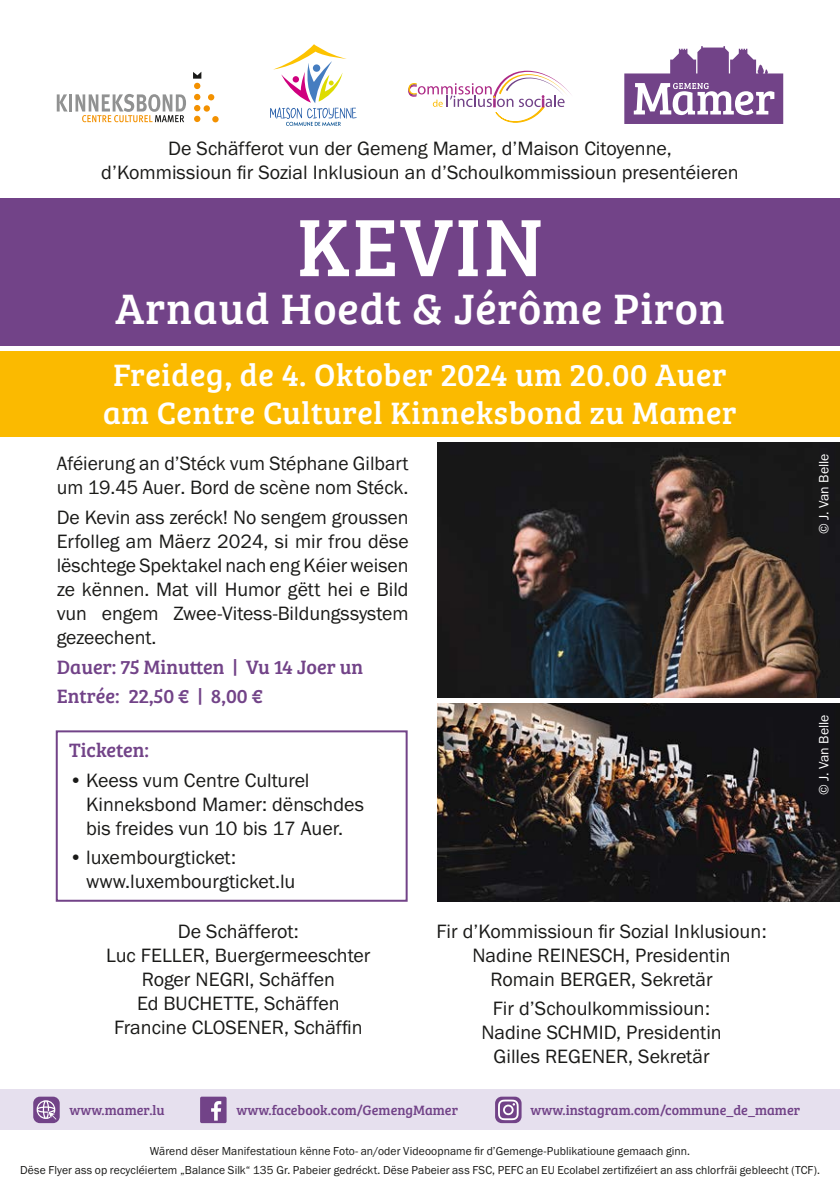
<style>
.page{position:relative;width:840px;height:1191px;background:#fff}
.page>*{position:absolute;margin:0;border:0;box-sizing:border-box;transform-origin:0 0}
.t1{font:84px "Bree Serif";letter-spacing:.02em;color:#fff}
.t2{font:44px "Bree Serif";letter-spacing:.02em;color:#fff}
.t3{font:32px/38.4px "Bree Serif";letter-spacing:.02em;color:#fff;text-align:center}
.t4{font:20px/24px "Franklin Gothic URW Boo";color:#1a1a18;text-align:center}
.t5{font:20px/29.6px "Bree Serif";color:#724388}
.t6{font:14px "Bree Serif";color:#724388}
.t7{font:14px "Franklin Gothic URW Boo";color:#fff}
.t8{font:12px/18.4px "Itc Franklin";letter-spacing:.005em;color:#1a1a18;text-align:center}
</style>
<div class="page">
<div style="left:0;top:1089px;width:839px;height:41px;background:#e6e0ee"></div>
<div style="left:33px;top:1096px;width:27px;height:27px;background:#724388;border-radius:7px"></div>
<svg style="left:37px;top:1100px;width:20px;height:20px"></svg>
<div style="left:200px;top:1096px;width:26px;height:27px;background:#724388;border-radius:2px"></div>
<svg style="left:211px;top:1101px;width:11px;height:20px"></svg>
<svg style="left:495px;top:1096px;width:26px;height:27px"></svg>
<svg style="left:497px;top:1099px;width:21px;height:21px"></svg>
<div style="left:0;top:198px;width:839px;height:148px;background:#724388"></div>
<div style="left:0;top:351px;width:839px;height:86px;background:#fbba00"></div>
<img style="left:437px;top:442px;width:402px;height:255px">
<img style="left:437px;top:703px;width:402px;height:198px">
<div style="left:56px;top:730px;width:351px;height:171px;border:2px solid #724388"></div>
<svg style="left:624px;top:46px;width:158px;height:78px"></svg>
<svg style="left:408px;top:71px;width:163px;height:51px"></svg>
<svg style="left:57px;top:94px;width:11px;height:17px"></svg>
<hr style="left:69px;top:94px;width:3px;height:17px;background:#919292">
<svg style="left:75px;top:94px;width:111px;height:28px"></svg>
<svg style="left:208px;top:94px;width:6px;height:6px"></svg>
<svg style="left:212px;top:116px;width:6px;height:6px"></svg>
<div style="left:203px;top:105px;width:7px;height:7px;background:#f39100;border-radius:50%"></div>
<svg style="left:193px;top:72px;width:8px;height:50px"></svg>
<svg style="left:270px;top:44px;width:86px;height:82px"></svg>
<p class="t4" style="left:101px;top:136px;width:638px">De Schäfferot vun der Gemeng Mamer, d’Maison Citoyenne, d’Kommissioun fir Sozial Inklusioun an d’Schoulkommissioun presentéieren</p>
<h1 class="t1" style="left:296px;top:184px;width:248px">KEVIN</h1>
<h2 class="t2" style="left:115px;top:276px;width:610px">Arnaud Hoedt &amp; Jérôme Piron</h2>
<h3 class="t3" style="left:103px;top:353px;width:635px">Freideg, de 4. Oktober 2024 um 20.00 Auer am Centre Culturel Kinneksbond zu Mamer</h3>
<p class="t4" style="left:57px;top:451px;width:353px;text-align:left">Aféierung an d’Stéck vum Stéphane Gilbart um 19.45 Auer. Bord de scène nom Stéck.</p>
<p class="t4" style="left:57px;top:505px;width:353px;text-align:justify">De Kevin ass zeréck! No sengem groussen Erfolleg am Mäerz 2024, si mir frou dëse lëschtege Spektakel nach eng Kéier weisen ze kënnen. Mat vill Humor gëtt hei e Bild vun engem Zwee-Vitess-Bildungssystem gezeechent.</p>
<p class="t5" style="left:57px;top:650px;width:308px">Dauer: 75 Minutten | Vu 14 Joer un<br>Entrée: 22,50 € | 8,00 €</p>
<p class="t5" style="left:69px;top:734px;width:81px">Ticketen:</p>
<p class="t4" style="left:86px;top:767px;width:279px;text-align:left;text-indent:-17px">• Keess vum Centre Culturel<br>Kinneksbond Mamer: dënschdes bis freides vun 10 bis 17 Auer.</p>
<p class="t4" style="left:86px;top:845px;width:211px;text-align:left;text-indent:-17px">• luxembourgticket: www.luxembourgticket.lu</p>
<p class="t4" style="left:106px;top:918px;width:265px">De Schäfferot:<br>Luc FELLER, Buergermeeschter<br>Roger NEGRI, Schäffen<br>Ed BUCHETTE, Schäffen<br>Francine CLOSENER, Schäffin</p>
<p class="t4" style="left:436px;top:918px;width:331px">Fir d’Kommissioun fir Sozial Inklusioun:<br>Nadine REINESCH, Presidentin<br>Romain BERGER, Sekretär</p>
<p class="t4" style="left:481px;top:996px;width:242px">Fir d’Schoulkommissioun:<br>Nadine SCHMID, Presidentin<br>Gilles REGENER, Sekretär</p>
<p class="t7" style="left:814px;top:534px;width:82px;rotate:-90deg">© J. Van Belle</p>
<p class="t7" style="left:814px;top:795px;width:82px;rotate:-90deg">© J. Van Belle</p>
<p class="t6" style="left:70px;top:1099px;width:96px">www.mamer.lu</p>
<p class="t6" style="left:236px;top:1099px;width:223px">www.facebook.com/GemengMamer</p>
<p class="t6" style="left:530px;top:1099px;width:271px">www.instagram.com/commune_de_mamer</p>
<p class="t8" style="left:20px;top:1142px;width:801px">Wärend dëser Manifestatioun kënne Foto- an/oder Videoopname fir d’Gemenge-Publikatioune gemaach ginn.<br>Dëse Flyer ass op recycléiertem „Balance Silk“ 135 Gr. Pabeier gedréckt. Dëse Pabeier ass FSC, PEFC an EU Ecolabel zertifizéiert an ass chlorfräi gebleecht (TCF).</p>
</div>
